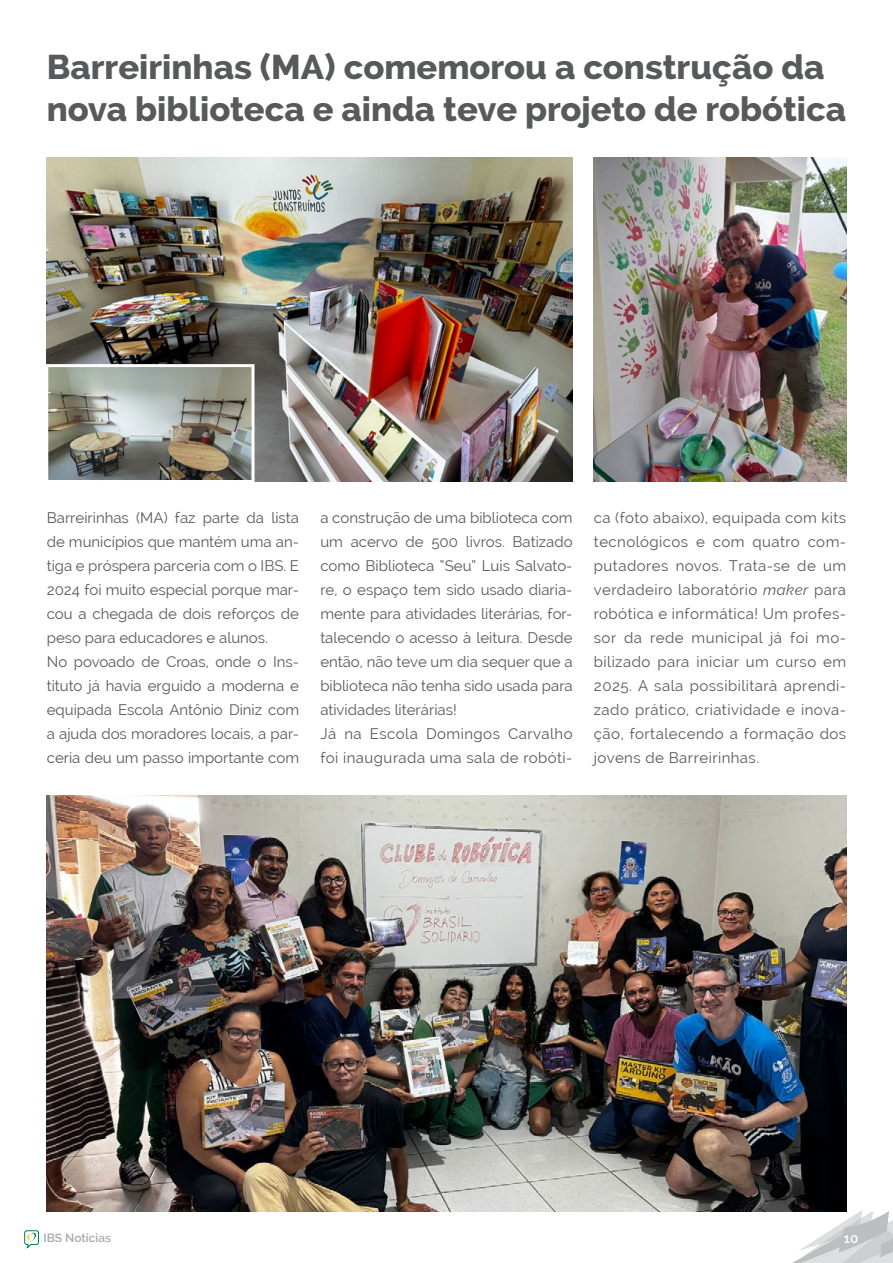
<style>
.page{position:relative;width:893px;height:1263px;background:#fff}
.page>*{position:absolute;margin:0;border:0;box-sizing:border-box;transform-origin:0 0}
.t1{font:800 34.5px/41.4px "Raleway";color:#58595b}
.t2{font:15px/24px "Raleway";color:#58595b}
.t3{font:600 13.5px "Raleway";color:#fff}
.t4{font:600 12px "Raleway";color:#a7a9ac}
.s1{font-style:italic}
</style>
<div class="page">
<svg style="left:792px;top:1210px;width:101px;height:53px"></svg>
<svg style="left:24px;top:1230px;width:15px;height:18px"></svg>
<img style="left:47px;top:157px;width:526px;height:325px">
<img style="left:594px;top:157px;width:252px;height:325px">
<div style="left:45px;top:364px;width:209px;height:119px;border:3px solid #fff"></div>
<img style="left:47px;top:795px;width:799px;height:417px">
<h1 class="t1" style="left:47px;top:47px;width:801px">Barreirinhas (MA) comemorou a construção da nova biblioteca e ainda teve projeto de robótica</h1>
<p class="t2" style="left:47px;top:506px;width:254px">Barreirinhas (MA) faz parte da lista de municípios que mantém uma an&shy;tiga e próspera parceria com o IBS. E 2024 foi muito especial porque mar&shy;cou a chegada de dois reforços de peso para educadores e alunos.<br>No povoado de Croas, onde o Ins&shy;tituto já havia erguido a moderna e equipada Escola Antônio Diniz com a ajuda dos moradores locais, a par&shy;ceria deu um passo importante com</p>
<p class="t2" style="left:320px;top:506px;width:254px">a construção de uma biblioteca com um acervo de 500 livros. Batizado como Biblioteca “Seu” Luis Salvato&shy;re, o espaço tem sido usado diaria&shy;mente para atividades literárias, for&shy;talecendo o acesso à leitura. Desde então, não teve um dia sequer que a biblioteca não tenha sido usada para atividades literárias!<br>Já na Escola Domingos Carvalho foi inaugurada uma sala de robóti-</p>
<p class="t2" style="left:594px;top:506px;width:254px;text-align:justify">ca (foto abaixo), equipada com kits tecnológicos e com quatro com&shy;putadores novos. Trata-se de um verdadeiro laboratório <span class="s1">maker</span> para robótica e informática! Um profes&shy;sor da rede municipal já foi mo&shy;bilizado para iniciar um curso em 2025. A sala possibilitarà aprendi&shy;zado prático, criatividade e inova&shy;ção, fortalecendo a formação dos jovens de Barreirinhas.</p>
<p class="t4" style="left:44px;top:1230px;width:69px">IBS Notícias</p>
<p class="t3" style="left:844px;top:1231px;width:16px">10</p>
</div>
